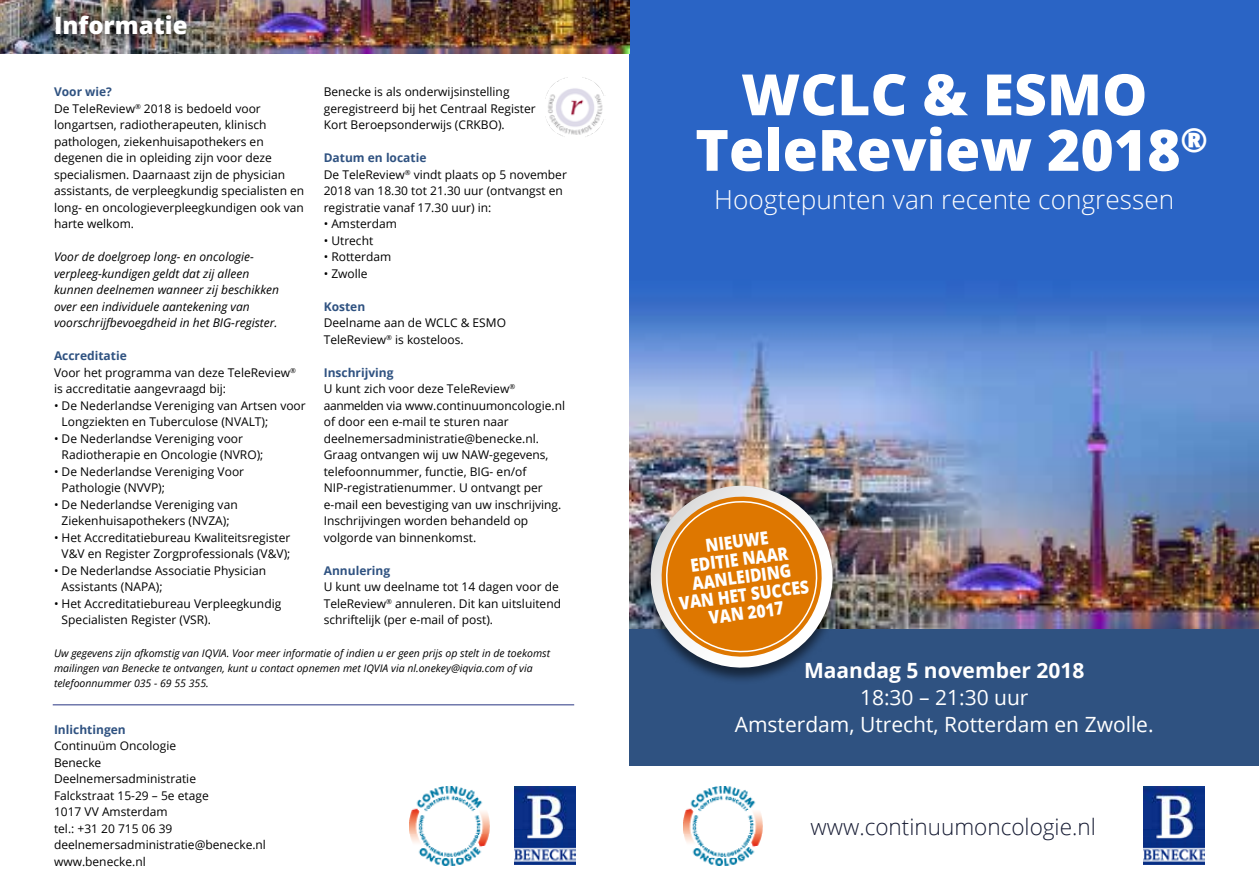
<style>
.page{position:relative;width:1259px;height:893px;background:#fff}
.page>*{position:absolute;margin:0;border:0;box-sizing:border-box;transform-origin:0 0}
.t1{font:800 57px/55.5px "Open Sans";color:#fff;text-align:center}
.t2{font:300 26.25px "Open Sans";color:#fff}
.t3{font:800 24px "Open Sans";color:#fff}
.t4{font:300 22.5px "Open Sans";color:#171c34}
.t5{font:21px/27px "Open Sans";color:#fff;text-align:center}
.t6{font:700 21px "Open Sans";color:#fff}
.t7{font:800 18px/18px "Open Sans";color:#fff;text-align:center;scale:.86 1}
.t8{font:12px/16.5px "Open Sans";color:#000}
.t9{font:italic 12px/16.5px "Open Sans";color:#000}
.t10{font:700 12px "Open Sans";color:#2f5281}
.t11{font:italic 10.5px/15px "Open Sans";color:#000}
.s1{font-weight:700;color:#2f5281}
</style>
<div class="page">
<img style="left:629px;top:0;width:630px;height:629px">
<img style="left:0;top:0;width:629px;height:53px">
<div style="left:629px;top:629px;width:630px;height:136px;background:#2f5281"></div>
<hr style="left:53px;top:705px;width:521px;height:1px;background:#283583">
<img style="left:545px;top:77px;width:59px;height:60px">
<img style="left:683px;top:787px;width:80px;height:79px">
<img style="left:410px;top:787px;width:79px;height:79px">
<img style="left:1143px;top:787px;width:62px;height:77px">
<img style="left:514px;top:787px;width:61px;height:77px">
<img style="left:37px;top:0;width:167px;height:52px">
<div style="left:641px;top:485px;width:201px;height:200px;background:#000;opacity:.55"></div>
<img style="left:645px;top:486px;width:193px;height:187px">
<h3 class="t3" style="left:54px;top:7px;width:135px">Informatie</h3>
<p class="t8" style="left:54px;top:83px;width:252px"><span class="s1">Voor wie?<br></span>De TeleReview<sup>®</sup> 2018 is bedoeld voor longartsen, radiotherapeuten, klinisch pathologen, ziekenhuisapothekers en degenen die in opleiding zijn voor deze specialismen. Daarnaast zijn de physician assistants, de verpleegkundig specialisten en long- en oncologieverpleegkundigen ook van harte welkom.</p>
<p class="t9" style="left:54px;top:248px;width:227px">Voor de doelgroep long- en oncologie&shy;verpleeg-kundigen geldt dat zij alleen kunnen deelnemen wanneer zij beschikken over een individuele aantekening van voorschrijfbevoegdheid in het BIG-register.</p>
<p class="t8" style="left:54px;top:347px;width:243px"><span class="s1">Accreditatie<br></span>Voor het programma van deze TeleReview<sup>® </sup>is accreditatie aangevraagd bij:</p>
<p class="t8" style="left:62px;top:397px;width:246px;text-indent:-8px">• De Nederlandse Vereniging van Artsen voor<br>Longziekten en Tuberculose (NVALT);</p>
<p class="t8" style="left:62px;top:430px;width:203px;text-indent:-8px">• De Nederlandse Vereniging voor<br>Radiotherapie en Oncologie (NVRO);</p>
<p class="t8" style="left:62px;top:463px;width:184px;text-indent:-8px">• De Nederlandse Vereniging Voor<br>Pathologie (NVVP);</p>
<p class="t8" style="left:54px;top:496px;width:185px;text-align:center">• De Nederlandse Vereniging van<br>Ziekenhuisapothekers (NVZA);</p>
<p class="t8" style="left:54px;top:529px;width:238px;text-align:right">• Het Accreditatiebureau Kwaliteitsregister<br>V&amp;V en Register Zorgprofessionals (V&amp;V);</p>
<p class="t8" style="left:62px;top:562px;width:206px;text-indent:-8px">• De Nederlandse Associatie Physician<br>Assistants (NAPA);</p>
<p class="t8" style="left:62px;top:595px;width:221px;text-indent:-8px">• Het Accreditatiebureau Verpleegkundig<br>Specialisten Register (VSR).</p>
<p class="t8" style="left:324px;top:83px;width:213px">Benecke is als onderwijsinstelling geregistreerd bij het Centraal Register<br>Kort Beroepsonderwijs (CRKBO).</p>
<p class="t8" style="left:324px;top:149px;width:245px"><span class="s1">Datum en locatie<br></span>De TeleReview<sup>®</sup> vindt plaats op 5 november 2018 van 18.30 tot 21.30 uur (ontvangst en registratie vanaf 17.30 uur) in:</p>
<p class="t8" style="left:324px;top:215px;width:75px">• Amsterdam</p>
<p class="t8" style="left:324px;top:232px;width:51px">• Utrecht</p>
<p class="t8" style="left:324px;top:248px;width:69px">• Rotterdam</p>
<p class="t8" style="left:324px;top:265px;width:45px">• Zwolle</p>
<p class="t10" style="left:324px;top:298px;width:43px">Kosten</p>
<p class="t8" style="left:324px;top:314px;width:184px">Deelname aan de WCLC &amp; ESMO<br>TeleReview<sup>®</sup> is kosteloos.</p>
<p class="t8" style="left:324px;top:364px;width:243px"><span class="s1">Inschrijving<br></span>U kunt zich voor deze TeleReview<sup>® </sup>aanmelden via www.continuumoncologie.nl of door een e-mail te sturen naar deelnemersadministratie@benecke.nl.<br>Graag ontvangen wij uw NAW-gegevens, telefoonnummer, functie, BIG- en/of NIP-registratienummer. U ontvangt per e-mail een bevestiging van uw inschrijving.<br>Inschrijvingen worden behandeld op volgorde van binnenkomst.</p>
<p class="t10" style="left:324px;top:562px;width:68px">Annulering</p>
<p class="t8" style="left:324px;top:578px;width:239px">U kunt uw deelname tot 14 dagen voor de<br>TeleReview<sup>®</sup> annuleren. Dit kan uitsluitend schriftelijk (per e-mail of post).</p>
<p class="t11" style="left:54px;top:646px;width:497px">Uw gegevens zijn afkomstig van IQVIA. Voor meer informatie of indien u er geen prijs op stelt in de toekomst mailingen van Benecke te ontvangen, kunt u contact opnemen met IQVIA via nl.onekey@iqvia.com of via telefoonnummer 035 - 69 55 355.</p>
<p class="t10" style="left:54px;top:721px;width:73px">Inlichtingen</p>
<p class="t8" style="left:54px;top:737px;width:213px">Continuüm Oncologie<br>Benecke<br>Deelnemersadministratie<br>Falckstraat 15-29 – 5e etage<br>1017 VV Amsterdam<br>tel.: +31 20 715 06 39 deelnemersadministratie@benecke.nl www.benecke.nl</p>
<h1 class="t1" style="left:695px;top:64px;width:514px">WCLC &amp; ESMO<br>TeleReview 2018<sup>®</sup></h1>
<h2 class="t2" style="left:714px;top:181px;width:461px">Hoogtepunten van recente congressen</h2>
<h3 class="t7" style="left:671px;top:539px;width:153px;rotate:-7deg">NIEUWE<br>EDITIE NAAR<br>AANLEIDING<br>VAN HET SUCCES<br>VAN 2017</h3>
<h3 class="t6" style="left:804px;top:656px;width:282px">Maandag 5 november 2018</h3>
<h3 class="t5" style="left:735px;top:684px;width:420px">18:30 – 21:30 uur<br>Amsterdam, Utrecht, Rotterdam en Zwolle.</h3>
<h3 class="t4" style="left:810px;top:811px;width:287px">www.continuumoncologie.nl</h3>
</div>
